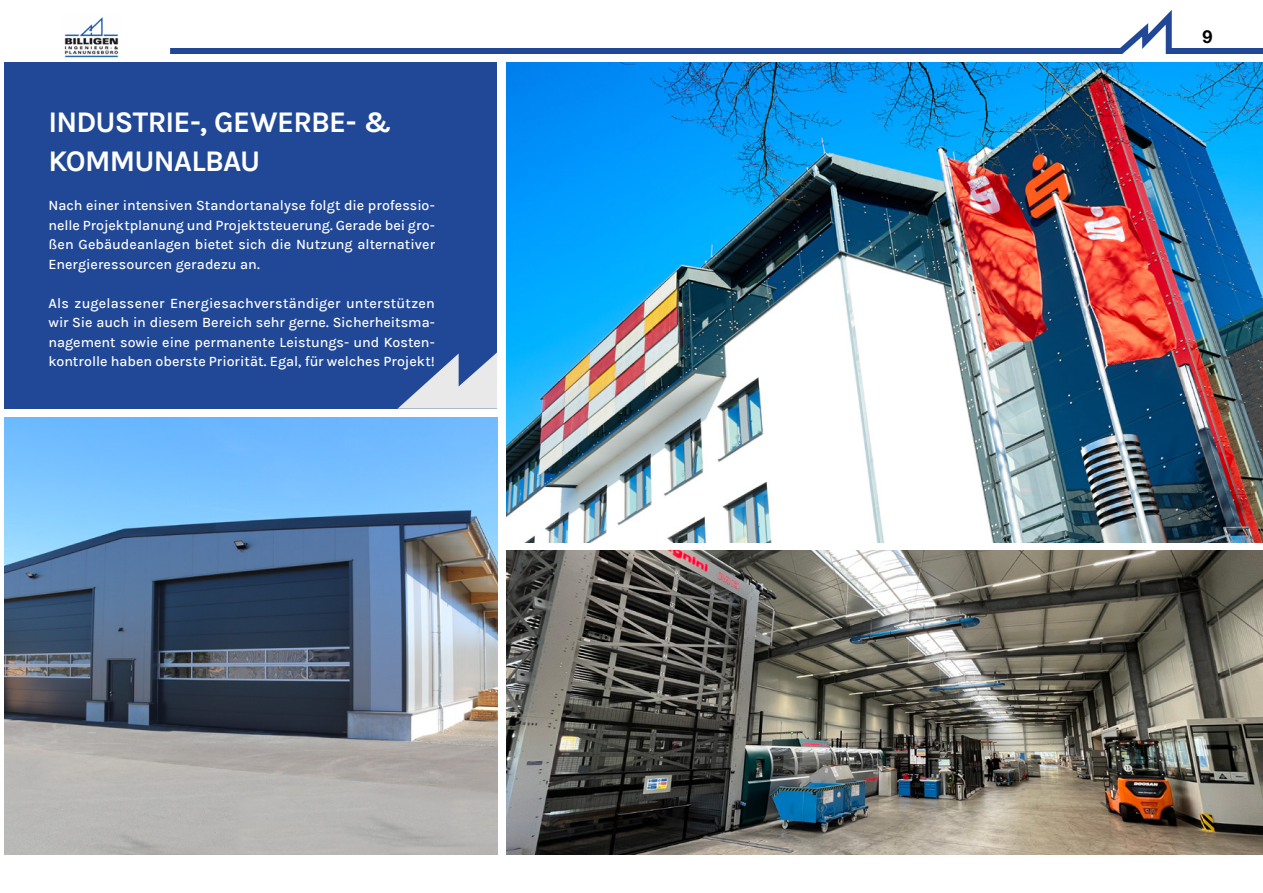
<style>
.page{position:relative;width:1263px;height:893px;background:#fff}
.page>*{position:absolute;margin:0;border:0;box-sizing:border-box;transform-origin:0 0}
.t1{font:700 30px/39px "Karla";letter-spacing:-.025em;color:#fff}
.t2{font:700 18px "Helvetica Neue LT Std";color:#000}
.t3{font:500 14.25px/19.5px "Karla";color:#fff;text-align:justify}
</style>
<div class="page">
<img style="left:506px;top:63px;width:757px;height:479px">
<img style="left:506px;top:551px;width:757px;height:304px">
<img style="left:4px;top:417px;width:493px;height:438px">
<div style="left:4px;top:63px;width:493px;height:346px;background:#214897"></div>
<svg style="left:397px;top:352px;width:100px;height:57px"></svg>
<svg style="left:170px;top:10px;width:1093px;height:44px"></svg>
<img style="left:64px;top:17px;width:55px;height:41px">
<h1 class="t1" style="left:48px;top:103px;width:344px">INDUSTRIE-, GEWERBE- &amp;<br>KOMMUNALBAU</h1>
<p class="t3" style="left:48px;top:195px;width:388px">Nach einer intensiven Standortanalyse folgt die professio&shy;nelle Projektplanung und Projektsteuerung. Gerade bei gro&shy;ßen Gebäudeanlagen bietet sich die Nutzung alternativer Energieressourcen geradezu an.</p>
<p class="t3" style="left:48px;top:292px;width:388px">Als zugelassener Energiesachverständiger unterstützen wir Sie auch in diesem Bereich sehr gerne. Sicherheitsma&shy;nagement sowie eine permanente Leistungs- und Kosten&shy;kontrolle haben oberste Priorität. Egal, für welches Projekt!</p>
<p class="t2" style="left:1202px;top:25px;width:12px">9</p>
</div>
